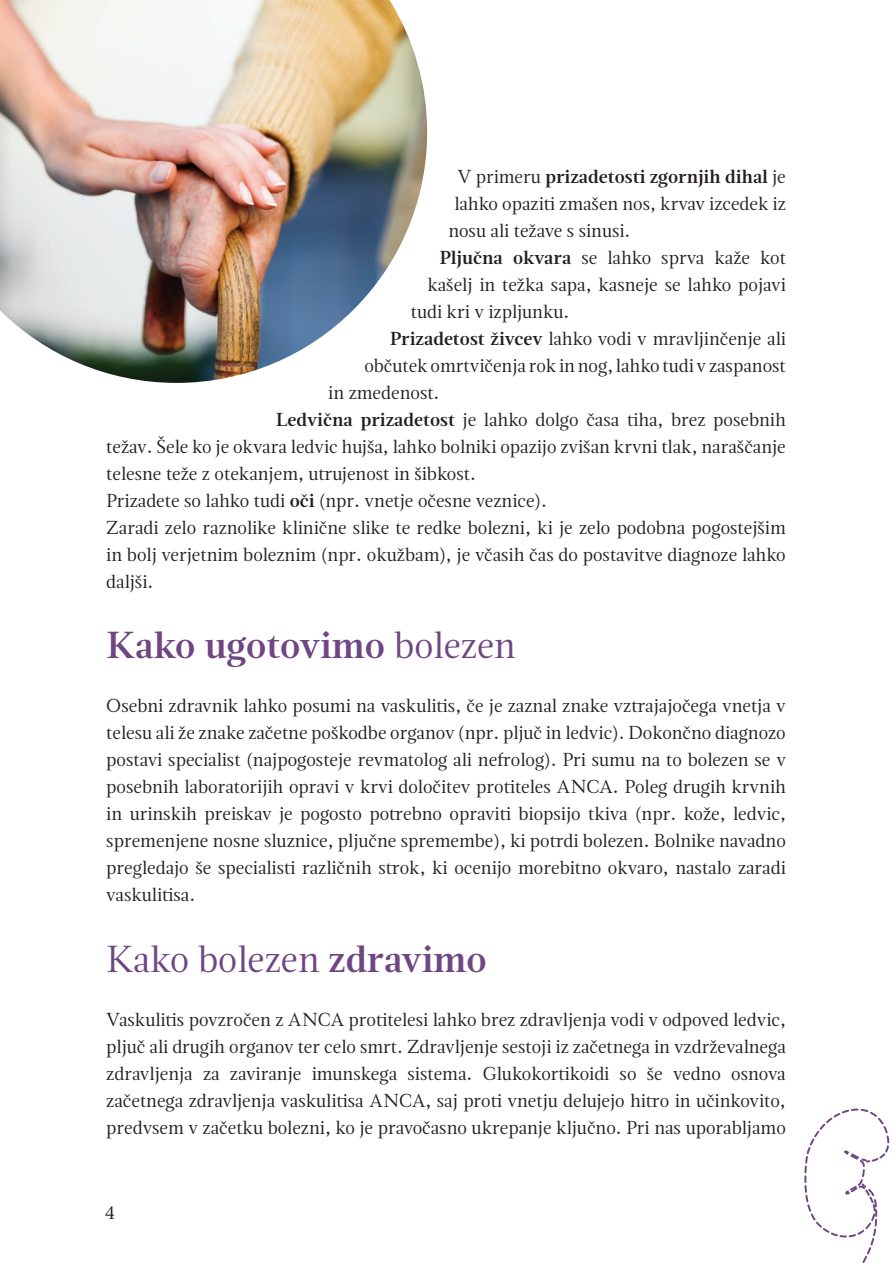
<style>
.page{position:relative;width:893px;height:1263px;background:#fff}
.page>*{position:absolute;margin:0;border:0;box-sizing:border-box;transform-origin:0 0}
.t1{font:600 37.5px "Magneta";color:#6f4682}
.t2{font:37.5px "Magneta";color:#6f4682}
.t3{font:18.75px/27px "Magneta";color:#231f20;text-align:justify}
.t4{font:600 18.75px "Magneta";color:#231f20}
.t5{font:18px "Magneta";color:#231f20}
.s1{font-weight:400}
.s2{font-weight:600}
</style>
<div class="page">
<svg style="left:804px;top:1108px;width:86px;height:155px"></svg>
<img style="left:0;top:0;width:427px;height:383px">
<p class="t4" style="left:457px;top:163px;width:330px"><span class="s1">V primeru</span> prizadetosti zgornjih dihal <span class="s1">je</span></p>
<p class="t3" style="left:454px;top:189px;width:333px">lahko opaziti zmašen nos, krvav izcedek iz</p>
<p class="t3" style="left:448px;top:216px;width:184px">nosu ali težave s sinusi.</p>
<p class="t3" style="left:439px;top:243px;width:348px"><span class="s2">Pljučna okvara</span> se lahko sprva kaže kot</p>
<p class="t3" style="left:427px;top:270px;width:360px">kašelj in težka sapa, kasneje se lahko pojavi</p>
<p class="t3" style="left:411px;top:297px;width:160px">tudi kri v izpljunku.</p>
<p class="t3" style="left:390px;top:324px;width:398px"><span class="s2">Prizadetost živcev</span> lahko vodi v mravljinčenje ali</p>
<p class="t3" style="left:364px;top:351px;width:423px">občutek omrtvičenja rok in nog, lahko tudi v zaspanost</p>
<p class="t3" style="left:328px;top:378px;width:113px">in zmedenost.</p>
<p class="t3" style="left:276px;top:405px;width:511px"><span class="s2">Ledvična prizadetost</span> je lahko dolgo časa tiha, brez posebnih</p>
<p class="t3" style="left:106px;top:432px;width:681px">težav. Šele ko je okvara ledvic hujša, lahko bolniki opazijo zvišan krvni tlak, naraščanje</p>
<p class="t3" style="left:106px;top:459px;width:371px">telesne teže z otekanjem, utrujenost in šibkost.</p>
<p class="t3" style="left:106px;top:486px;width:442px">Prizadete so lahko tudi <span class="s2">oči</span> (npr. vnetje očesne veznice).</p>
<p class="t3" style="left:106px;top:513px;width:681px">Zaradi zelo raznolike klinične slike te redke bolezni, ki je zelo podobna pogostejšim</p>
<p class="t3" style="left:106px;top:540px;width:681px">in bolj verjetnim boleznim (npr. okužbam), je včasih čas do postavitve diagnoze lahko</p>
<p class="t3" style="left:106px;top:567px;width:49px">daljši.</p>
<h1 class="t1" style="left:106px;top:619px;width:411px">Kako ugotovimo <span class="s1">bolezen</span></h1>
<p class="t3" style="left:106px;top:692px;width:681px">Osebni zdravnik lahko posumi na vaskulitis, če je zaznal znake vztrajajočega vnetja v telesu ali že znake začetne poškodbe organov (npr. pljuč in ledvic). Dokončno diagnozo postavi specialist (najpogosteje revmatolog ali nefrolog). Pri sumu na to bolezen se v posebnih laboratorijih opravi v krvi določitev protiteles ANCA. Poleg drugih krvnih in urinskih preiskav je pogosto potrebno opraviti biopsijo tkiva (npr. kože, ledvic, spremenjene nosne sluznice, pljučne spremembe), ki potrdi bolezen. Bolnike navadno pregledajo še specialisti različnih strok, ki ocenijo morebitno okvaro, nastalo zaradi vaskulitisa.</p>
<h1 class="t2" style="left:106px;top:933px;width:382px">Kako bolezen <span class="s2">zdravimo</span></h1>
<p class="t3" style="left:106px;top:1005px;width:681px">Vaskulitis povzročen z ANCA protitelesi lahko brez zdravljenja vodi v odpoved ledvic, pljuč ali drugih organov ter celo smrt. Zdravljenje sestoji iz začetnega in vzdrževalnega zdravljenja za zaviranje imunskega sistema. Glukokortikoidi so še vedno osnova začetnega zdravljenja vaskulitisa ANCA, saj proti vnetju delujejo hitro in učinkovito, predvsem v začetku bolezni, ko je pravočasno ukrepanje ključno. Pri nas uporabljamo</p>
<p class="t5" style="left:105px;top:1201px;width:12px">4</p>
</div>
